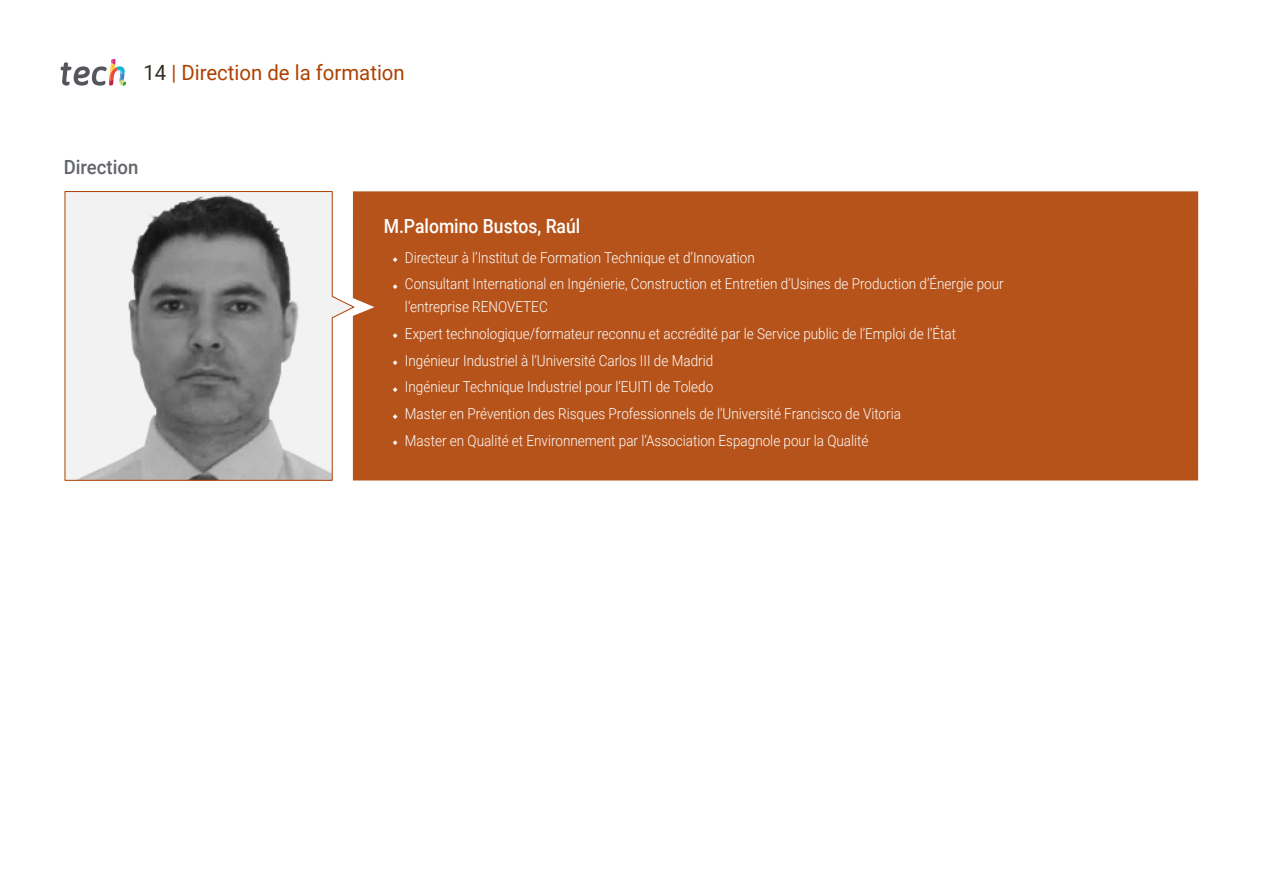
<style>
.page{position:relative;width:1263px;height:893px;background:#fff}
.page>*{position:absolute;margin:0;border:0;box-sizing:border-box;transform-origin:0 0}
.t1{font:21px "Roboto";color:#ae4000}
.t2{font:500 19.5px "Roboto";color:#fff;scale:.9 1}
.t3{font:500 19.5px "Roboto";color:#61646a;scale:.95 1}
.t4{font:300 15px/26.7px "Roboto";color:#fff;scale:.9 1}
.s1{color:#312e20}
</style>
<div class="page">
<svg style="left:61px;top:59px;width:65px;height:27px"></svg>
<div style="left:355px;top:191px;width:843px;height:289px;background:#b6531a"></div>
<svg style="left:65px;top:191px;width:290px;height:290px"></svg>
<svg style="left:393px;top:257px;width:4px;height:5px"></svg>
<svg style="left:393px;top:284px;width:4px;height:5px"></svg>
<svg style="left:393px;top:333px;width:4px;height:5px"></svg>
<svg style="left:393px;top:360px;width:4px;height:5px"></svg>
<svg style="left:393px;top:387px;width:4px;height:5px"></svg>
<svg style="left:393px;top:414px;width:4px;height:5px"></svg>
<svg style="left:393px;top:440px;width:4px;height:5px"></svg>
<h1 class="t1" style="left:144px;top:57px;width:263px"><span class="s1">14</span> | Direction de la formation</h1>
<h2 class="t3" style="left:64px;top:154px;width:80px">Direction</h2>
<h2 class="t2" style="left:384px;top:213px;width:220px">M.Palomino Bustos, Raúl</h2>
<p class="t4" style="left:405px;top:243px;width:667px">Directeur à l’Institut de Formation Technique et d’Innovation<br>Consultant International en Ingénierie, Construction et Entretien d’Usines de Production d’Énergie pour</p>
<p class="t4" style="left:405px;top:293px;width:614px">l’entreprise RENOVETEC<br>Expert technologique/formateur reconnu et accrédité par le Service public de l’Emploi de l’État Ingénieur Industriel à l’Université Carlos III de Madrid<br>Ingénieur Technique Industriel pour l’EUITI de Toledo<br>Master en Prévention des Risques Professionnels de l’Université Francisco de Vitoria<br>Master en Qualité et Environnement par l’Association Espagnole pour la Qualité</p>
</div>
